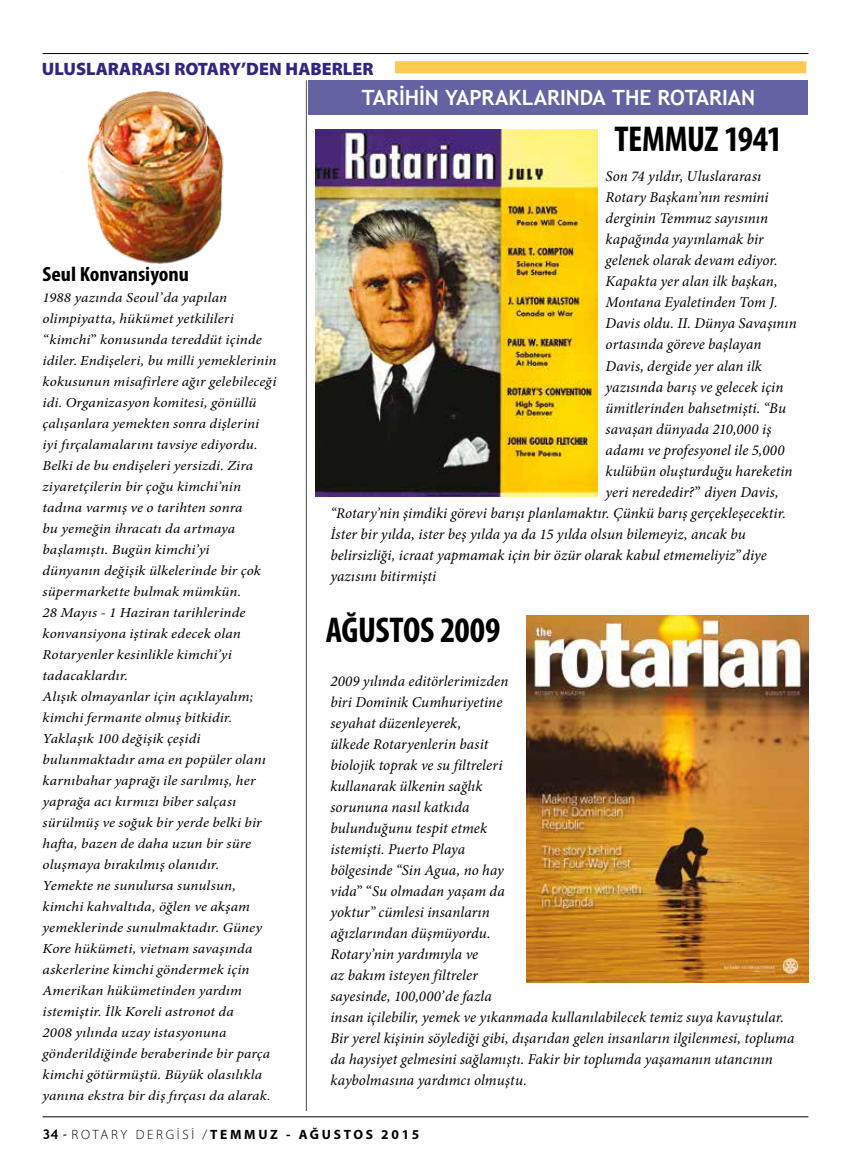
<style>
.page{position:relative;width:851px;height:1170px;background:#fff}
.page>*{position:absolute;margin:0;border:0;box-sizing:border-box;transform-origin:0 0}
.t1{font:700 condensed 36px "Myriad Pro";letter-spacing:-.015em;color:#000}
.t2{font:700 21px "Trebuchet MS";letter-spacing:-.005em;color:#fff}
.t3{font:700 condensed 20.7px "Myriad Pro";color:#000;scale:1.09 1}
.t4{font:900 18px "Myriad Pro";color:#312783}
.t5{font:italic 15px/21px "Minion Pro";letter-spacing:.005em;color:#000}
.t6{font:italic 13.8px/21px "Minion Pro";letter-spacing:.01em;color:#000;scale:1.09 1}
.t7{font:700 13.5px "Myriad Pro";letter-spacing:.2em;color:#000}
.s1{font-style:normal}
.s2{font-family:"Trebuchet MS"}
.s3{font-family:"Trebuchet MS";font-weight:400}
.s4{font-weight:300}
</style>
<div class="page">
<hr style="left:43px;top:53px;width:765px;height:1px;background:#000">
<div style="left:395px;top:61px;width:411px;height:12px;background:#fdc94e"></div>
<hr style="left:306px;top:80px;width:1px;height:1030px;background:#000">
<img style="left:315px;top:129px;width:282px;height:367px">
<img style="left:526px;top:615px;width:282px;height:367px">
<img style="left:87px;top:91px;width:137px;height:173px">
<div style="left:308px;top:80px;width:500px;height:35px;background:#6363a3"></div>
<hr style="left:43px;top:1116px;width:765px;height:1px;background:#000">
<p class="t4" style="left:42px;top:56px;width:333px">ULUSLARARASI ROTARY’DEN HABERLER</p>
<h2 class="t2" style="left:361px;top:85px;width:395px">TARİHİN YAPRAKLARINDA THE ROTARIAN</h2>
<h3 class="t3" style="left:43px;top:261px;width:136px">Seul Konvansiyonu</h3>
<p class="t6" style="left:43px;top:287px;width:216px">1988 yazında Seoul’da yapılan olimpiyatta, hükümet yetkilileri “kimchi<span class="s1">”</span> konusunda tereddüt içinde idiler<span class="s1">.</span> Endişeleri, bu milli yemeklerinin kokusunun misafirlere ağır gelebileceği idi. Organizasyon komitesi, gönüllü çalışanlara yemekten sonra dişlerini iyi fırçalamalarını tavsiye ediyordu.<br>Belki de bu endişeleri yersizdi. Zira ziyaretçilerin bir çoğu kimchi’nin tadına varmış ve o tarihten sonra<br>bu yemeğin ihracatı da artmaya başlamıştı. Bugün kimchi’yi<br>dünyanın değişik ülkelerinde bir çok süpermarkette bulmak mümkün.<br>28 Mayıs - 1 Haziran tarihlerinde konvansiyona iştirak edecek olan Rotaryenler kesinlikle kimchi’yi tadacaklardır.<br>Alışık olmayanlar için açıklayalım; kimchi fermante olmuş bitkidir.<br>Yaklaşık 100 değişik çeşidi bulunmaktadır ama en popüler olanı karnıbahar yaprağı ile sarılmış, her yaprağa acı kırmızı biber salçası sürülmüş ve soğuk bir yerde belki bir hafta, bazen de daha uzun bir süre oluşmaya bırakılmış olanıdır.<br>Yemekte ne sunulursa sunulsun, kimchi kahvaltıda, öğlen ve akşam yemeklerinde sunulmaktadır. Güney Kore hükümeti, vietnam savaşında askerlerine kimchi göndermek için Amerikan hükümetinden yardım istemiştir. İlk Koreli astronot da<br>2008 yılında uzay istasyonuna gönderildiğinde beraberinde bir parça kimchi götürmüştü. Büyük olasılıkla yanına ekstra bir diş fırçası da alarak.</p>
<h1 class="t1" style="left:614px;top:116px;width:169px">TEMMUZ 1941</h1>
<p class="t5" style="left:605px;top:166px;width:157px">Son 74 yıldır, Uluslararası</p>
<p class="t5" style="left:605px;top:187px;width:165px">Rotary Başkanı’nın resmini</p>
<p class="t5" style="left:605px;top:208px;width:164px">derginin Temmuz sayısının</p>
<p class="t5" style="left:605px;top:229px;width:160px">kapağında yayınlamak bir</p>
<p class="t5" style="left:605px;top:250px;width:174px">gelenek olarak devam ediyor.</p>
<p class="t5" style="left:605px;top:271px;width:174px">Kapakta yer alan ilk başkan,</p>
<p class="t5" style="left:605px;top:292px;width:173px">Montana Eyaletinden Tom J.</p>
<p class="t5" style="left:605px;top:313px;width:192px">Davis oldu. II. Dünya Savaşının</p>
<p class="t5" style="left:605px;top:334px;width:157px">ortasında göreve başlayan</p>
<p class="t5" style="left:605px;top:355px;width:158px">Davis, dergide yer alan ilk</p>
<p class="t5" style="left:605px;top:376px;width:179px">yazısında barış ve gelecek için</p>
<p class="t5" style="left:605px;top:397px;width:182px">ümitlerinden bahsetmişti. “Bu</p>
<p class="t5" style="left:605px;top:418px;width:167px">savaşan dünyada 210,000 iş</p>
<p class="t5" style="left:605px;top:439px;width:180px">adamı ve profesyonel ile 5,000</p>
<p class="t5" style="left:605px;top:460px;width:188px">kulübün oluşturduğu hareketin</p>
<p class="t5" style="left:605px;top:481px;width:174px">yeri nerededir?<span class="s1">”</span> diyen Davis,</p>
<p class="t5" style="left:330px;top:502px;width:457px">“Rotary’nin şimdiki görevi barışı planlamaktır. Çünkü barış gerçekleşecektir.</p>
<p class="t5" style="left:330px;top:523px;width:417px">İster bir yılda, ister beş yılda ya da 15 yılda olsun bilemeyiz, ancak bu</p>
<p class="t5" style="left:330px;top:544px;width:437px">belirsizliği, icraat yapmamak için bir özür olarak kabul etmemeliyiz<span class="s1">”</span>diye</p>
<p class="t5" style="left:330px;top:565px;width:107px">yazısını bitirmişti</p>
<h1 class="t1" style="left:326px;top:607px;width:176px">AĞUSTOS 2009</h1>
<p class="t5" style="left:330px;top:670px;width:465px">2009 yılında editörlerimizden<br>biri Dominik Cumhuriyetine<br>seyahat düzenleyerek,<br>ülkede Rotaryenlerin basit<br>biolojik toprak ve su filtreleri<br>kullanarak ülkenin sağlık<br>sorununa nasıl katkıda<br>bulunduğunu tespit etmek<br>istemişti. Puerto Playa<br>bölgesinde “Sin Agua, no hay<br>vida<span class="s1">” “</span>Su olmadan yaşam da<br>yoktur” cümlesi insanların<br>ağızlarından düşmüyordu.<br>Rotary’nin yardımıyla ve<br>az bakım isteyen filtreler<br>sayesinde, 100,000’de fazla<br>insan içilebilir, yemek ve yıkanmada kullanılabilecek temiz suya kavuştular.<br>Bir yerel kişinin söylediği gibi, dışarıdan gelen insanların ilgilenmesi, topluma da haysiyet gelmesini sağlamıştı. Fakir bir toplumda yaşamanın utancının kaybolmasına yardımcı olmuştu.</p>
<p class="t7" style="left:43px;top:1125px;width:378px"><span class="s2">34</span> <span class="s3">-</span> <span class="s4">ROTARY DERGİSİ /</span>TEMMUZ - AĞUSTOS 2015</p>
</div>
